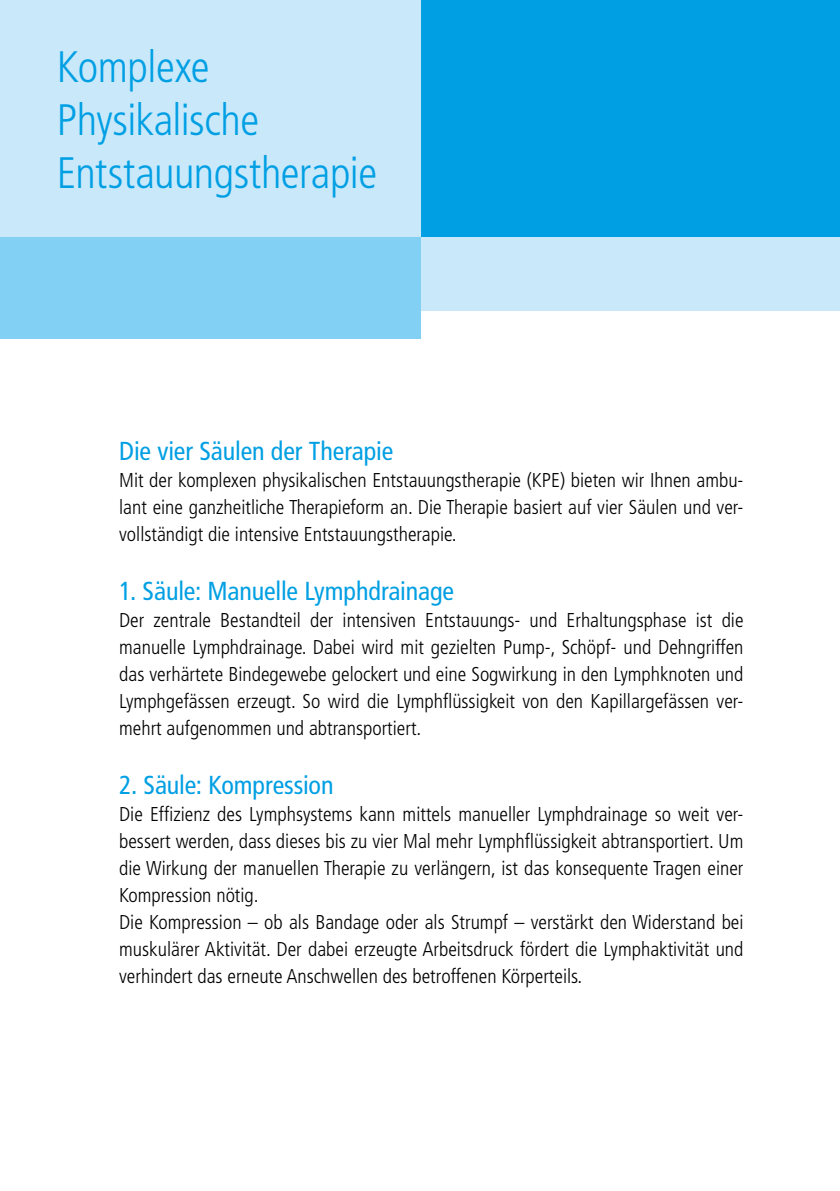
<style>
.page{position:relative;width:840px;height:1191px;background:#fff}
.page>*{position:absolute;margin:0;border:0;box-sizing:border-box;transform-origin:0 0}
.t1{font:300 condensed 44px/52.8px "Frutiger LT Std";letter-spacing:-.01em;color:#009fe3}
.t2{font:condensed 26px "Frutiger LT Std";letter-spacing:-.005em;color:#009fe3}
.t3{font:300 condensed 20px/27px "Frutiger LT Std";color:#000;text-align:justify}
</style>
<div class="page">
<div style="left:420px;top:0;width:419px;height:249px;background:#009fe3"></div>
<div style="left:0;top:0;width:420px;height:249px;background:#c9e9fb"></div>
<div style="left:412px;top:237px;width:427px;height:73px;background:#c9e9fb"></div>
<div style="left:0;top:237px;width:420px;height:101px;background:#83d0f5"></div>
<h1 class="t1" style="left:57px;top:41px;width:322px">Komplexe<br>Physikalische<br>Entstauungstherapie</h1>
<h2 class="t2" style="left:119px;top:435px;width:275px">Die vier Säulen der Therapie</h2>
<p class="t3" style="left:119px;top:466px;width:625px">Mit der komplexen physikalischen Entstauungstherapie (KPE) bieten wir Ihnen ambu&shy;lant eine ganzheitliche Therapieform an. Die Therapie basiert auf vier Säulen und ver&shy;vollständigt die intensive Entstauungstherapie.</p>
<h2 class="t2" style="left:119px;top:576px;width:336px">1. Säule: Manuelle Lymphdrainage</h2>
<p class="t3" style="left:119px;top:607px;width:625px">Der zentrale Bestandteil der intensiven Entstauungs- und Erhaltungsphase ist die manuelle Lymphdrainage. Dabei wird mit gezielten Pump-, Schöpf- und Dehngriffen das verhärtete Bindegewebe gelockert und eine Sogwirkung in den Lymphknoten und Lymphgefässen erzeugt. So wird die Lymphflüssigkeit von den Kapillargefässen ver&shy;mehrt aufgenommen und abtransportiert.</p>
<h2 class="t2" style="left:119px;top:770px;width:216px">2. Säule: Kompression</h2>
<p class="t3" style="left:119px;top:801px;width:625px;text-align:left">Die Effizienz des Lymphsystems kann mittels manueller Lymphdrainage so weit ver&shy;bessert werden, dass dieses bis zu vier Mal mehr Lymphflüssigkeit abtransportiert. Um die Wirkung der manuellen Therapie zu verlängern, ist das konsequente Tragen einer Kompression nötig.<br>Die Kompression – ob als Bandage oder als Strumpf – verstärkt den Widerstand bei muskulärer Aktivität. Der dabei erzeugte Arbeitsdruck fördert die Lymphaktivität und verhindert das erneute Anschwellen des betroffenen Körperteils.</p>
</div>
